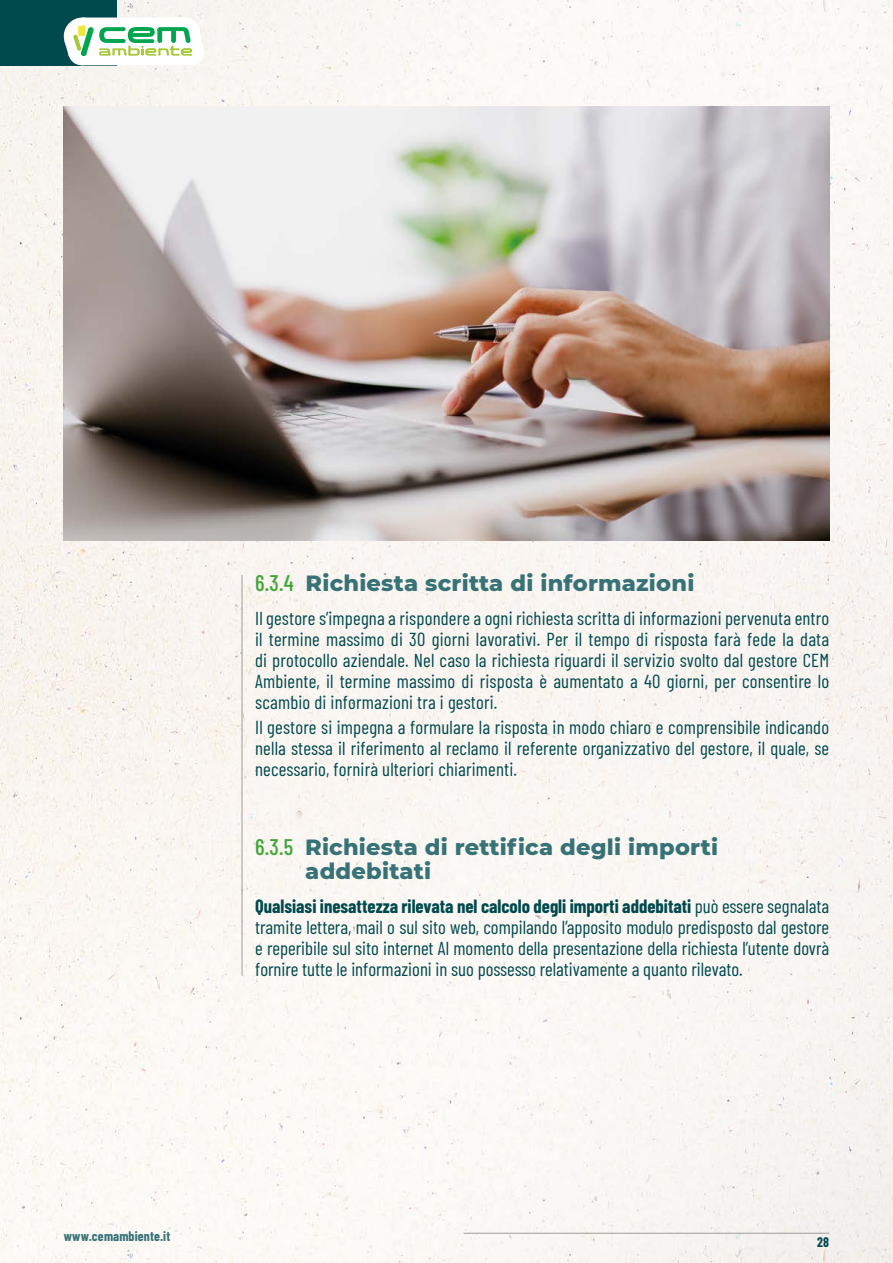
<style>
.page{position:relative;width:893px;height:1263px;background:#faf6f2}
.page>*{position:absolute;margin:0;border:0;box-sizing:border-box;transform-origin:0 0}
.t1{font:800 22.5px/24px "Montserrat";letter-spacing:.01em;color:#377277}
.t2{font:18.75px/21px "Barlow Condensed";letter-spacing:.01em;color:#00494d;text-align:justify}
.t3{font:700 13.5px "Barlow Condensed";letter-spacing:.01em;color:#377277}
.t4{font:700 13.5px "Barlow Condensed";color:#00494d}
.s1{font-family:"Barlow Condensed";font-weight:500;color:#3fa535}
.s2{font-weight:700}
</style>
<div class="page">
<div style="left:0;top:0;width:117px;height:65px;background:#00494d"></div>
<svg style="left:64px;top:18px;width:140px;height:47px"></svg>
<hr style="left:463px;top:1233px;width:366px;height:1px;background:#9d9d9c">
<hr style="left:242px;top:575px;width:1px;height:401px;background:#9d9d9c">
<img style="left:64px;top:106px;width:765px;height:435px">
<p class="t1" style="left:255px;top:570px;width:441px"><span class="s1">6.3.4</span> Richiesta scritta di informazioni</p>
<p class="t2" style="left:255px;top:606px;width:576px">Il gestore s’impegna a rispondere a ogni richiesta scritta di informazioni pervenuta entro il termine massimo di 30 giorni lavorativi. Per il tempo di risposta farà fede la data di protocollo aziendale. Nel caso la richiesta riguardi il servizio svolto dal gestore CEM Ambiente, il termine massimo di risposta è aumentato a 40 giorni, per consentire lo scambio di informazioni tra i gestori.</p>
<p class="t2" style="left:255px;top:715px;width:576px">Il gestore si impegna a formulare la risposta in modo chiaro e comprensibile indicando nella stessa il riferimento al reclamo il referente organizzativo del gestore, il quale, se necessario, fornirà ulteriori chiarimenti.</p>
<p class="t1" style="left:305px;top:834px;width:414px;text-indent:-50px"><span class="s1">6.3.5</span> Richiesta di rettifica degli importi addebitati</p>
<p class="t2" style="left:255px;top:894px;width:576px"><span class="s2">Qualsiasi inesattezza rilevata nel calcolo degli importi addebitati</span> può essere segnalata tramite lettera, mail o sul sito web, compilando l’apposito modulo predisposto dal gestore e reperibile sul sito internet Al momento della presentazione della richiesta l’utente dovrà fornire tutte le informazioni in suo possesso relativamente a quanto rilevato.</p>
<p class="t3" style="left:64px;top:1226px;width:108px">www.cemambiente.it</p>
<p class="t4" style="left:817px;top:1232px;width:13px">28</p>
</div>
